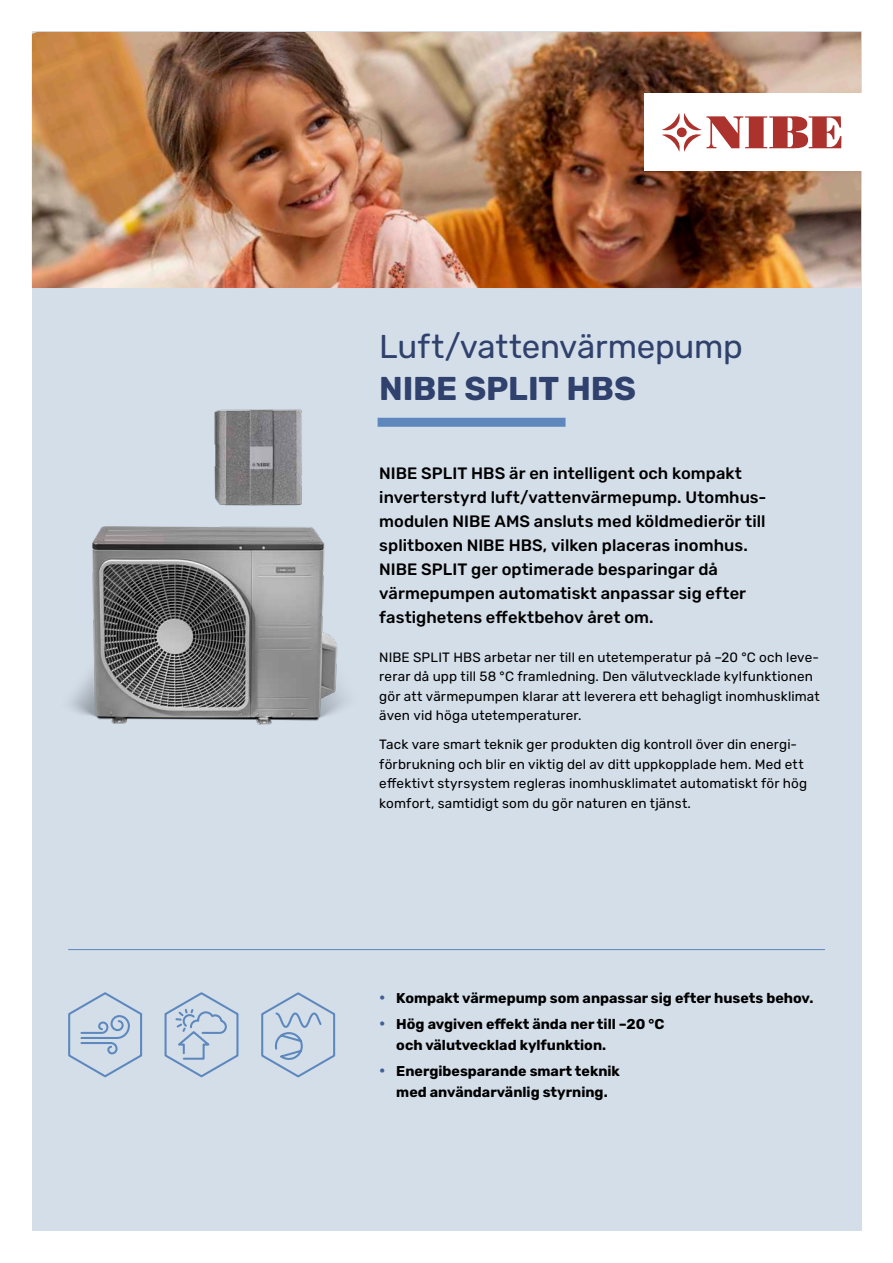
<style>
.page{position:relative;width:893px;height:1263px;background:#fff}
.page>*{position:absolute;margin:0;border:0;box-sizing:border-box;transform-origin:0 0}
.t1{font:33px "Rubik";letter-spacing:-.005em;color:#2f416c}
.t2{font:700 33px "Rubik";letter-spacing:-.005em;color:#2f416c}
.t3{font:500 16.5px/24px "Rubik";letter-spacing:.005em;color:#000}
.t4{font:700 14.25px/21.3px "Rubik";color:#000}
.t5{font:13.5px/19.5px "Rubik";letter-spacing:.01em;color:#000}
.s1{font-size:16.5px;color:#406094}
</style>
<div class="page">
<div style="left:32px;top:32px;width:829px;height:1199px;background:#d4dee9"></div>
<img style="left:32px;top:32px;width:829px;height:256px">
<hr style="left:68px;top:949px;width:757px;height:1px;background:#5d87bd">
<div style="left:378px;top:418px;width:188px;height:9px;background:#5d87bd"></div>
<svg style="left:68px;top:992px;width:75px;height:86px"></svg>
<svg style="left:164px;top:992px;width:75px;height:86px"></svg>
<svg style="left:261px;top:992px;width:75px;height:86px"></svg>
<div style="left:644px;top:94px;width:217px;height:77px;background:#fff"></div>
<svg style="left:662px;top:113px;width:179px;height:39px"></svg>
<img style="left:214px;top:409px;width:88px;height:56px">
<img style="left:70px;top:465px;width:277px;height:260px">
<h1 class="t1" style="left:379px;top:328px;width:365px">Luft/vattenvärmepump</h1>
<h1 class="t2" style="left:379px;top:370px;width:258px">NIBE SPLIT HBS</h1>
<p class="t3" style="left:379px;top:462px;width:389px">NIBE SPLIT HBS är en intelligent och kompakt inverterstyrd luft/vattenvärmepump. Utomhus&shy;modulen NIBE AMS ansluts med köldmedierör till splitboxen NIBE HBS, vilken placeras inomhus.<br>NIBE SPLIT ger optimerade besparingar då värmepumpen automatiskt anpassar sig efter fastighetens effektbehov året om.</p>
<p class="t5" style="left:379px;top:647px;width:442px">NIBE SPLIT HBS arbetar ner till en utetemperatur på –20 °C och leve&shy;rerar då upp till 58 °C framledning. Den välutvecklade kylfunktionen gör att värmepumpen klarar att leverera ett behagligt inomhusklimat även vid höga utetemperaturer.</p>
<p class="t5" style="left:379px;top:735px;width:429px">Tack vare smart teknik ger produkten dig kontroll över din energi&shy;förbrukning och blir en viktig del av ditt uppkopplade hem. Med ett effektivt styrsystem regleras inomhusklimatet automatiskt för hög komfort, samtidigt som du gör naturen en tjänst.</p>
<p class="t4" style="left:379px;top:988px;width:436px"><span class="s1">•</span> Kompakt värmepump som anpassar sig efter husets behov.</p>
<p class="t4" style="left:396px;top:1014px;width:270px;text-indent:-17px"><span class="s1">•</span> Hög avgiven effekt ända ner till –20 °C och välutvecklad kylfunktion.</p>
<p class="t4" style="left:379px;top:1061px;width:242px;text-align:center"><span class="s1">•</span> Energibesparande smart teknik med användarvänlig styrning.</p>
</div>
